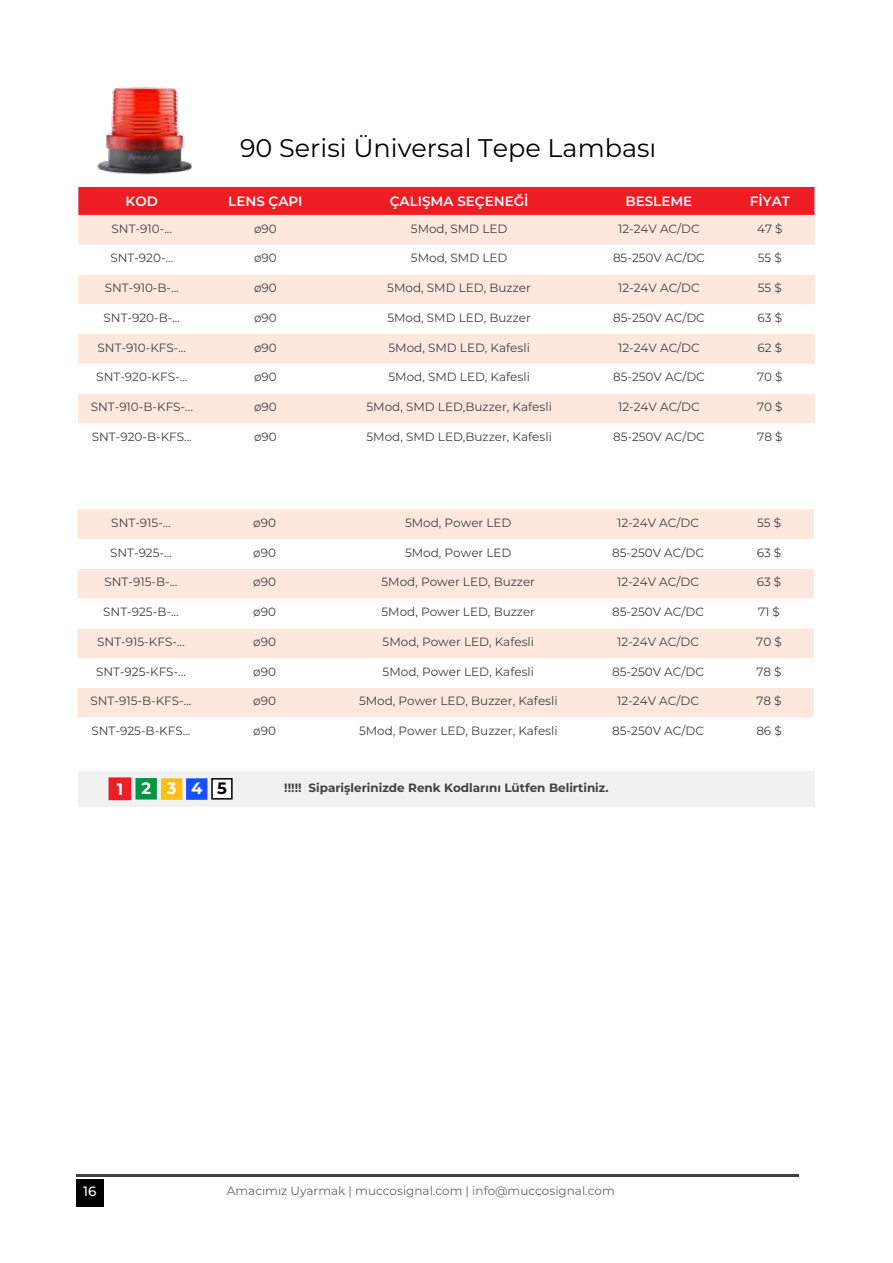
<style>
.page{position:relative;width:893px;height:1263px;background:#fff}
.page>*{position:absolute;margin:0;border:0;box-sizing:border-box;transform-origin:0 0}
.t1{font:25.5px "Montserrat";color:#000}
.t2{font:700 16.5px "Montserrat";color:#fff}
.t3{font:600 13.5px "Montserrat";color:#fff}
.t4{font:500 13.5px "Montserrat";color:#fff}
.t5{font:12px "Montserrat";color:#414042}
.t6{font:12px "Montserrat";color:#636466}
.t7{font:700 12px "Montserrat";color:#414042}
.s1{color:#000}
</style>
<div class="page">
<div style="left:78px;top:187px;width:736px;height:28px;background:#ed1d24"></div>
<div style="left:78px;top:215px;width:736px;height:30px;background:#fee7dc"></div>
<svg style="left:78px;top:274px;width:736px;height:149px;fill:#fee7dc"></svg>
<div style="left:78px;top:509px;width:736px;height:30px;background:#fee7dc"></div>
<svg style="left:78px;top:569px;width:736px;height:149px;fill:#fee7dc"></svg>
<img style="left:97px;top:87px;width:95px;height:88px">
<hr style="left:76px;top:1174px;width:723px;height:3px;background:#414042">
<div style="left:76px;top:1179px;width:28px;height:27px;background:#000"></div>
<div style="left:78px;top:772px;width:736px;height:35px;background:#f1f1f2"></div>
<div style="left:186px;top:778px;width:21px;height:22px;background:#174fff;border:2px solid #174fff"></div>
<div style="left:109px;top:777px;width:22px;height:23px;background:#ed1d24"></div>
<div style="left:161px;top:778px;width:21px;height:22px;background:#ffbe14;border:2px solid #ffbe14"></div>
<div style="left:135px;top:778px;width:22px;height:21px;background:#009444;border:2px solid #009445"></div>
<div style="left:212px;top:779px;width:20px;height:20px;background:#fff"></div>
<div style="left:211px;top:778px;width:22px;height:21px;border:2px solid #000"></div>
<h1 class="t1" style="left:240px;top:130px;width:418px">90 Serisi Üniversal Tepe Lambası</h1>
<p class="t3" style="left:126px;top:192px;width:34px">KOD</p>
<p class="t3" style="left:228px;top:192px;width:76px">LENS ÇAPI</p>
<p class="t3" style="left:390px;top:192px;width:140px">ÇALIŞMA SEÇENEĞİ</p>
<p class="t3" style="left:625px;top:192px;width:68px">BESLEME</p>
<p class="t3" style="left:750px;top:192px;width:42px">FİYAT</p>
<p class="t5" style="left:112px;top:220px;width:62px">SNT-910-...</p>
<p class="t5" style="left:254px;top:220px;width:24px">ø90</p>
<p class="t5" style="left:411px;top:220px;width:98px">5Mod, SMD LED</p>
<p class="t5" style="left:618px;top:220px;width:83px">12-24V AC/DC</p>
<p class="t5" style="left:757px;top:220px;width:27px">47 $</p>
<p class="t5" style="left:110px;top:250px;width:64px">SNT-920-...</p>
<p class="t5" style="left:254px;top:250px;width:24px">ø90</p>
<p class="t5" style="left:411px;top:250px;width:98px">5Mod, SMD LED</p>
<p class="t5" style="left:613px;top:250px;width:93px">85-250V AC/DC</p>
<p class="t5" style="left:758px;top:250px;width:26px">55 $</p>
<p class="t5" style="left:105px;top:280px;width:76px">SNT-910-B-...</p>
<p class="t5" style="left:254px;top:280px;width:24px">ø90</p>
<p class="t5" style="left:387px;top:280px;width:145px">5Mod, SMD LED, Buzzer</p>
<p class="t5" style="left:618px;top:280px;width:83px">12-24V AC/DC</p>
<p class="t5" style="left:758px;top:280px;width:26px">55 $</p>
<p class="t5" style="left:104px;top:309px;width:78px">SNT-920-B-...</p>
<p class="t5" style="left:254px;top:309px;width:24px">ø90</p>
<p class="t5" style="left:387px;top:309px;width:145px">5Mod, SMD LED, Buzzer</p>
<p class="t5" style="left:613px;top:309px;width:93px">85-250V AC/DC</p>
<p class="t5" style="left:758px;top:309px;width:26px">63 $</p>
<p class="t5" style="left:98px;top:339px;width:90px">SNT-910-KFS-...</p>
<p class="t5" style="left:254px;top:339px;width:24px">ø90</p>
<p class="t5" style="left:388px;top:339px;width:143px">5Mod, SMD LED, Kafesli</p>
<p class="t5" style="left:618px;top:339px;width:83px">12-24V AC/DC</p>
<p class="t5" style="left:758px;top:339px;width:26px">62 $</p>
<p class="t5" style="left:96px;top:369px;width:92px">SNT-920-KFS-...</p>
<p class="t5" style="left:254px;top:369px;width:24px">ø90</p>
<p class="t5" style="left:388px;top:369px;width:143px">5Mod, SMD LED, Kafesli</p>
<p class="t5" style="left:613px;top:369px;width:93px">85-250V AC/DC</p>
<p class="t5" style="left:757px;top:369px;width:27px">70 $</p>
<p class="t5" style="left:91px;top:399px;width:104px">SNT-910-B-KFS-...</p>
<p class="t5" style="left:254px;top:399px;width:24px">ø90</p>
<p class="t5" style="left:366px;top:399px;width:187px">5Mod, SMD LED,Buzzer, Kafesli</p>
<p class="t5" style="left:618px;top:399px;width:83px">12-24V AC/DC</p>
<p class="t5" style="left:757px;top:399px;width:27px">70 $</p>
<p class="t5" style="left:92px;top:428px;width:102px">SNT-920-B-KFS...</p>
<p class="t5" style="left:254px;top:428px;width:24px">ø90</p>
<p class="t5" style="left:366px;top:428px;width:187px">5Mod, SMD LED,Buzzer, Kafesli</p>
<p class="t5" style="left:613px;top:428px;width:93px">85-250V AC/DC</p>
<p class="t5" style="left:757px;top:428px;width:27px">78 $</p>
<p class="t5" style="left:111px;top:514px;width:61px">SNT-915-...</p>
<p class="t5" style="left:253px;top:514px;width:24px">ø90</p>
<p class="t5" style="left:405px;top:514px;width:108px">5Mod, Power LED</p>
<p class="t5" style="left:617px;top:514px;width:83px">12-24V AC/DC</p>
<p class="t5" style="left:757px;top:514px;width:26px">55 $</p>
<p class="t5" style="left:110px;top:544px;width:63px">SNT-925-...</p>
<p class="t5" style="left:253px;top:544px;width:24px">ø90</p>
<p class="t5" style="left:405px;top:544px;width:108px">5Mod, Power LED</p>
<p class="t5" style="left:612px;top:544px;width:93px">85-250V AC/DC</p>
<p class="t5" style="left:757px;top:544px;width:26px">63 $</p>
<p class="t5" style="left:104px;top:574px;width:74px">SNT-915-B-...</p>
<p class="t5" style="left:253px;top:574px;width:24px">ø90</p>
<p class="t5" style="left:381px;top:574px;width:155px">5Mod, Power LED, Buzzer</p>
<p class="t5" style="left:617px;top:574px;width:83px">12-24V AC/DC</p>
<p class="t5" style="left:757px;top:574px;width:26px">63 $</p>
<p class="t5" style="left:103px;top:604px;width:77px">SNT-925-B-...</p>
<p class="t5" style="left:253px;top:604px;width:24px">ø90</p>
<p class="t5" style="left:381px;top:604px;width:155px">5Mod, Power LED, Buzzer</p>
<p class="t5" style="left:612px;top:604px;width:93px">85-250V AC/DC</p>
<p class="t5" style="left:758px;top:604px;width:23px">71 $</p>
<p class="t5" style="left:97px;top:633px;width:89px">SNT-915-KFS-...</p>
<p class="t5" style="left:253px;top:633px;width:24px">ø90</p>
<p class="t5" style="left:383px;top:633px;width:153px">5Mod, Power LED, Kafesli</p>
<p class="t5" style="left:617px;top:633px;width:83px">12-24V AC/DC</p>
<p class="t5" style="left:756px;top:633px;width:27px">70 $</p>
<p class="t5" style="left:96px;top:663px;width:91px">SNT-925-KFS-...</p>
<p class="t5" style="left:253px;top:663px;width:24px">ø90</p>
<p class="t5" style="left:383px;top:663px;width:153px">5Mod, Power LED, Kafesli</p>
<p class="t5" style="left:612px;top:663px;width:93px">85-250V AC/DC</p>
<p class="t5" style="left:756px;top:663px;width:27px">78 $</p>
<p class="t5" style="left:90px;top:693px;width:102px">SNT-915-B-KFS-...</p>
<p class="t5" style="left:253px;top:693px;width:24px">ø90</p>
<p class="t5" style="left:359px;top:693px;width:200px">5Mod, Power LED, Buzzer, Kafesli</p>
<p class="t5" style="left:617px;top:693px;width:83px">12-24V AC/DC</p>
<p class="t5" style="left:756px;top:693px;width:27px">78 $</p>
<p class="t5" style="left:92px;top:723px;width:100px">SNT-925-B-KFS...</p>
<p class="t5" style="left:253px;top:723px;width:24px">ø90</p>
<p class="t5" style="left:359px;top:723px;width:200px">5Mod, Power LED, Buzzer, Kafesli</p>
<p class="t5" style="left:612px;top:723px;width:93px">85-250V AC/DC</p>
<p class="t5" style="left:756px;top:723px;width:27px">86 $</p>
<h2 class="t2" style="left:117px;top:776px;width:112px">1 234<span class="s1">5</span></h2>
<p class="t7" style="left:284px;top:779px;width:326px">!!!!! Siparişlerinizde Renk Kodlarını Lütfen Belirtiniz.</p>
<p class="t4" style="left:83px;top:1182px;width:15px">16</p>
<p class="t6" style="left:227px;top:1182px;width:389px">Amacımız Uyarmak | muccosignal.com | info@muccosignal.com</p>
</div>
